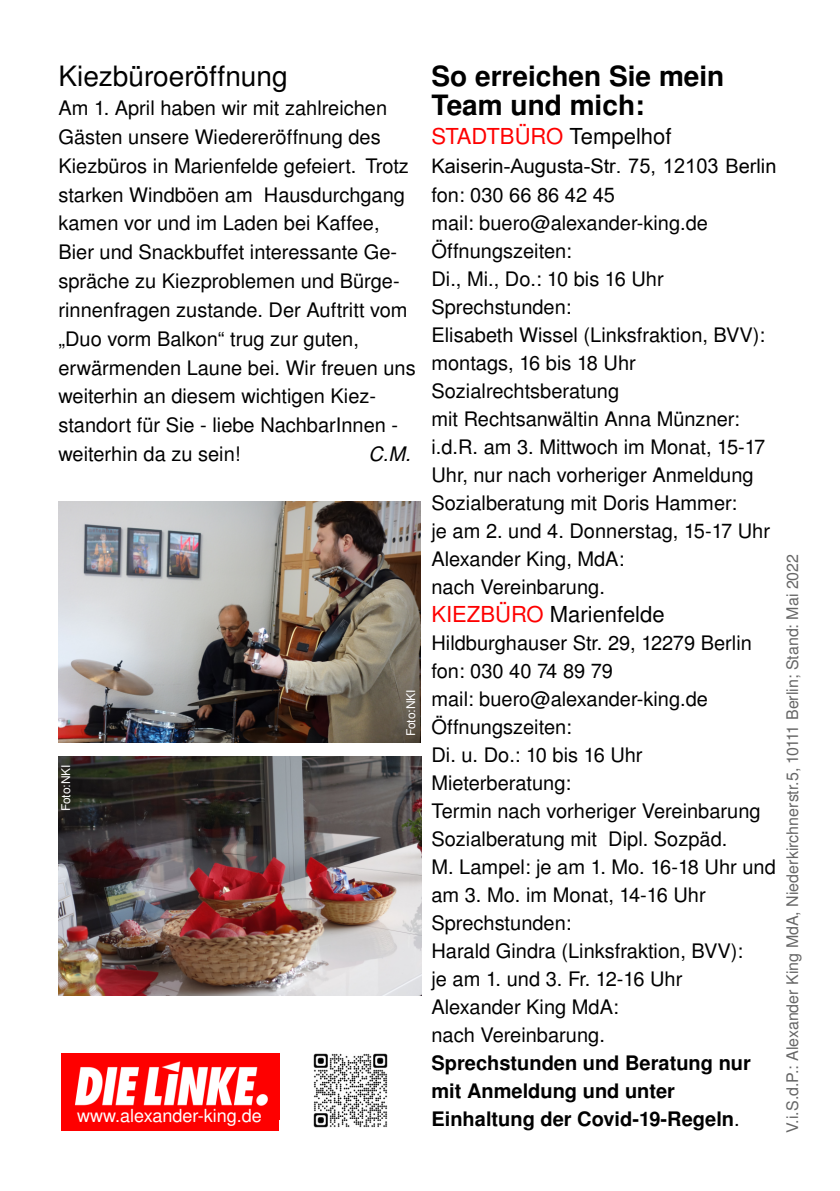
<style>
.page{position:relative;width:840px;height:1191px;background:#fff}
.page>*{position:absolute;margin:0;border:0;box-sizing:border-box;transform-origin:0 0}
.t1{font:700 28px/28.8px "Nimbus San L";color:#000}
.t2{font:28px "Nimbus San L";color:#000}
.t3{font:22px "Nimbus San L";color:#000}
.t4{font:22px "Nimbus San L";color:#fe0000}
.t5{font:20px/28px "Nimbus San L";color:#000}
.t6{font:700 20px/28px "Nimbus San L";color:#000}
.t7{font:20px "Garuda";color:#000}
.t8{font:italic 20px "Nimbus San L";color:#000}
.t9{font:18px "Nimbus San L";color:#fff}
.t10{font:16px "Nimbus San L";color:#666}
.t11{font:12px "Nimbus San L";letter-spacing:-.01em;color:#fff}
.s1{color:#000}
.s2{color:#fe0000}
.s3{font-weight:400}
</style>
<div class="page">
<img style="left:313px;top:1053px;width:75px;height:75px">
<div style="left:62px;top:1053px;width:217px;height:77px;background:#fe0000"></div>
<img style="left:75px;top:1061px;width:193px;height:45px">
<img style="left:58px;top:756px;width:363px;height:239px">
<img style="left:58px;top:501px;width:362px;height:241px">
<h1 class="t2" style="left:58px;top:66px;width:231px">Kiezbüroeröffnung</h1>
<p class="t5" style="left:58px;top:96px;width:358px;line-height:28.8px">Am 1. April haben wir mit zahlreichen Gästen unsere Wiedereröffnung des Kiezbüros in Marienfelde gefeiert. Trotz starken Windböen am Hausdurchgang kamen vor und im Laden bei Kaffee, Bier und Snackbuffet interessante Ge&shy;spräche zu Kiezproblemen und Bürge&shy;rinnenfragen zustande. Der Auftritt vom „Duo vorm Balkon“ trug zur guten, erwärmenden Laune bei. Wir freuen uns weiterhin an diesem wichtigen Kiez&shy;standort für Sie - liebe NachbarInnen - weiterhin da zu sein!</p>
<p class="t8" style="left:368px;top:446px;width:44px">C.M.</p>
<p class="t11" style="left:62px;top:811px;width:48px;rotate:-90deg">Foto:NKI</p>
<p class="t9" style="left:77px;top:1108px;width:186px">www.alexander-king.de</p>
<p class="t11" style="left:406px;top:736px;width:48px;rotate:-90deg">Foto:NKI</p>
<h1 class="t1" style="left:431px;top:65px;width:294px">So erreichen Sie mein<br>Team und mich:</h1>
<p class="t4" style="left:431px;top:128px;width:241px">STADTBÜRO <span class="s1">Tempelhof</span></p>
<p class="t7" style="left:431px;top:154px;width:346px">Kaiserin‐Augusta‐Str. 75, 12103 Berlin</p>
<p class="t5" style="left:431px;top:182px;width:340px">fon: 030 66 86 42 45<br>mail: buero@alexander-king.de<br>Öffnungszeiten:<br>Di., Mi., Do.: 10 bis 16 Uhr<br>Sprechstunden:<br>Elisabeth Wissel (Linksfraktion, BVV): montags, 16 bis 18 Uhr<br>Sozialrechtsberatung<br>mit Rechtsanwältin Anna Münzner: i.d.R. am 3. Mittwoch im Monat, 15-17<br>Uhr, nur nach vorheriger Anmeldung<br>Sozialberatung mit Doris Hammer:<br>je am 2. und 4. Donnerstag, 15-17 Uhr<br>Alexander King, MdA:<br>nach Vereinbarung.</p>
<p class="t3" style="left:431px;top:606px;width:234px"><span class="s2">KIEZBÜRO</span> Marienfelde</p>
<p class="t5" style="left:431px;top:630px;width:345px">Hildburghauser Str. 29, 12279 Berlin fon: 030 40 74 89 79<br>mail: buero@alexander-king.de<br>Öffnungszeiten:<br>Di. u. Do.: 10 bis 16 Uhr<br>Mieterberatung:<br>Termin nach vorheriger Vereinbarung<br>Sozialberatung mit Dipl. Sozpäd.<br>M. Lampel: je am 1. Mo. 16-18 Uhr und am 3. Mo. im Monat, 14-16 Uhr<br>Sprechstunden:<br>Harald Gindra (Linksfraktion, BVV):<br>je am 1. und 3. Fr. 12-16 Uhr<br>Alexander King MdA:<br>nach Vereinbarung.</p>
<p class="t6" style="left:431px;top:1050px;width:321px">Sprechstunden und Beratung nur mit Anmeldung und unter<br>Einhaltung der Covid-19-Regeln<span class="s3">.</span></p>
<p class="t10" style="left:786px;top:1132px;width:580px;rotate:-90deg">V.i.S.d.P.: Alexander King MdA, Niederkirchnerstr.5, 10111 Berlin; Stand: Mai 2022</p>
</div>
